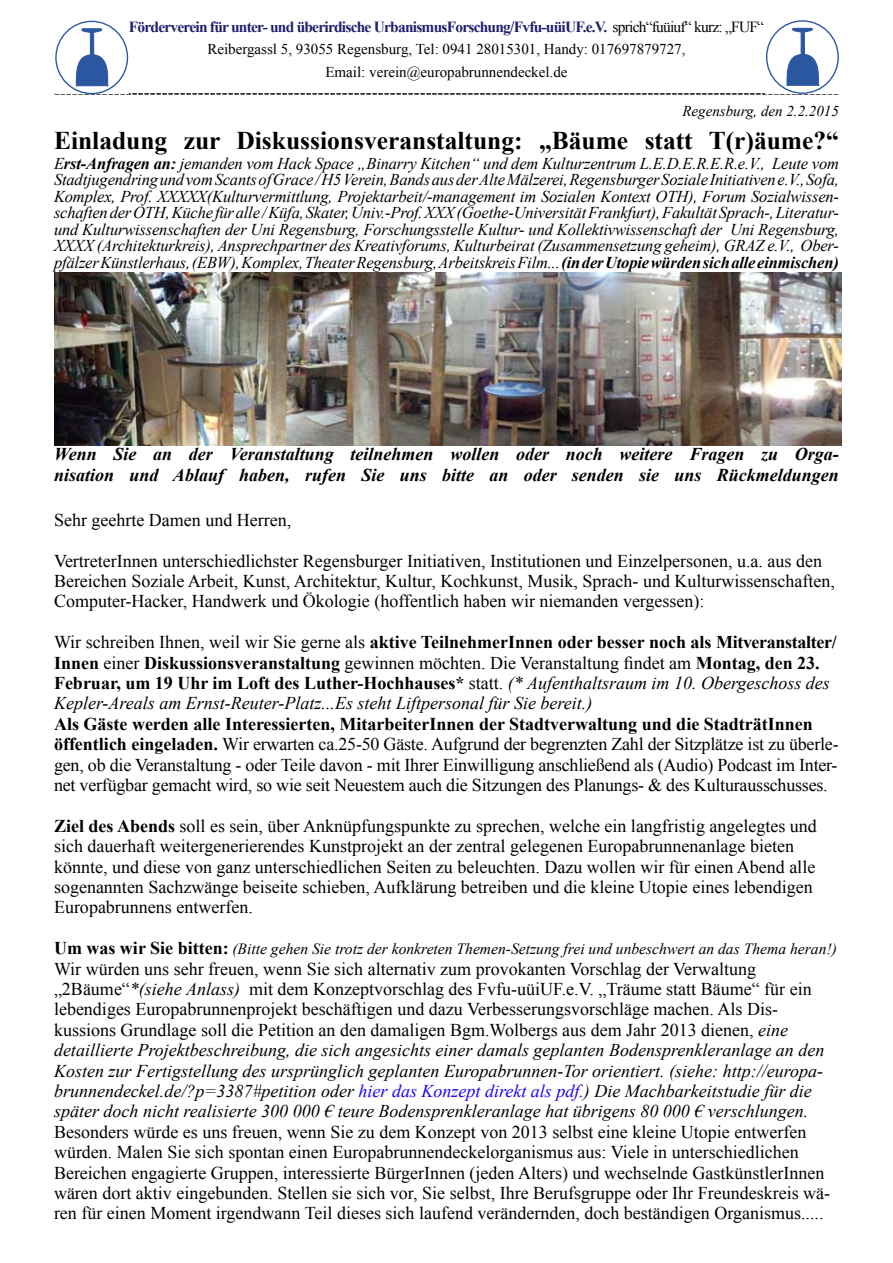
<style>
.page{position:relative;width:893px;height:1263px;background:#fff}
.page>*{position:absolute;margin:0;border:0;box-sizing:border-box;transform-origin:0 0}
.t1{font:700 25.5px "Times New Roman";color:#000}
.t2{font:18px/20.4px "Times New Roman";color:#000}
.t3{font:italic 18px/20.4px "Times New Roman";color:#000}
.t4{font:700 18px/20.4px "Times New Roman";color:#000}
.t5{font:italic 700 18px/21.6px "Times New Roman";color:#000}
.t6{font:italic 16.5px/16.5px "Times New Roman";letter-spacing:-.01em;color:#000;text-align:justify}
.t7{font:italic 15.6px "Times New Roman";color:#000}
.t8{font:700 15.45px "Times New Roman";letter-spacing:-.05em;color:#22206d}
.t9{font:15px/22.5px "Times New Roman";color:#000;text-align:center}
.t10{font:italic 15px "Times New Roman";color:#000}
.s1{font-weight:400;color:#000}
.s2{font-weight:700}
.s3{font-weight:400}
.s4{font-weight:400;font-style:italic}
.s5{font-weight:700;font-style:normal;font-size:18px}
.s6{font-style:normal}
.s7{color:#1a03fb}
</style>
<div class="page">
<div style="left:55px;top:21px;width:73px;height:73px;border:1px solid #2b56a0;border-radius:50%"></div>
<svg style="left:75px;top:29px;width:34px;height:57px"></svg>
<div style="left:766px;top:20px;width:73px;height:74px;border:1px solid #2b56a0;border-radius:50%"></div>
<svg style="left:786px;top:28px;width:34px;height:58px"></svg>
<img style="left:54px;top:272px;width:787px;height:173px">
<p class="t8" style="left:129px;top:16px;width:637px">Förderverein für unter- und überirdische UrbanismusForschung/Fvfu-uüiUF.e.V. <span class="s1">sprich“fuüiuf“ kurz: „FUF“</span></p>
<p class="t9" style="left:207px;top:38px;width:480px">Reibergassl 5, 93055 Regensburg, Tel: 0941 28015301, Handy: 017697879727,<br>Email: verein@europabrunnendeckel.de</p>
<p class="t2" style="left:54px;top:82px;width:787px">-----------------------------------------------------------------------------------------------------------------------------------</p>
<p class="t10" style="left:682px;top:101px;width:158px">Regensburg, den 2.2.2015</p>
<h1 class="t1" style="left:54px;top:123px;width:786px">Einladung zur Diskussionsveranstaltung: „Bäume statt T(r)äume?“</h1>
<p class="t6" style="left:54px;top:155px;width:787px">E<span class="s2">rst-Anfragen an:</span> jemanden vom Hack Space „Binarry Kitchen“ und dem Kulturzentrum L.E.D.E.R.E.R.e.V., Leute vom Stadtjugendring und vom Scants of Grace / H5 Verein, Bands aus der Alte Mälzerei, Regensburger Soziale Initiativen e.V., Sofa, Komplex, Prof. XXXXX(Kulturvermittlung, Projektarbeit/-management im Sozialen Kontext OTH), Forum Sozialwissen&shy;schaften der OTH, Küche für alle / Küfa, Skater, Univ.-Prof. XXX (Goethe-Universität Frankfurt), Fakultät Sprach-, Literatur&shy;und Kulturwissenschaften der Uni Regensburg, Forschungsstelle Kultur- und Kollektivwissenschaft der Uni Regensburg, XXXX (Architekturkreis), Ansprechpartner des Kreativforums, Kulturbeirat (Zusammensetzung geheim), GRAZ e.V., Ober&shy;pfälzer Künstlerhaus, (EBW), Komplex, Theater Regensburg, Arbeitskreis Film... <span class="s2">(in der Utopie würden sich alle einmischen)</span></p>
<p class="t5" style="left:54px;top:442px;width:786px">Wenn Sie an der Veranstaltung teilnehmen wollen oder noch weitere Fragen zu Orga&shy;nisation und Ablauf haben, rufen Sie uns bitte an oder senden sie uns Rückmeldungen</p>
<p class="t2" style="left:54px;top:509px;width:239px">Sehr geehrte Damen und Herren,</p>
<p class="t2" style="left:54px;top:550px;width:782px">VertreterInnen unterschiedlichster Regensburger Initiativen, Institutionen und Einzelpersonen, u.a. aus den<br>Bereichen Soziale Arbeit, Kunst, Architektur, Kultur, Kochkunst, Musik, Sprach- und Kulturwissenschaften,<br>Computer-Hacker, Handwerk und Ökologie (hoffentlich haben wir niemanden vergessen):</p>
<p class="t4" style="left:54px;top:631px;width:784px"><span class="s3">Wir schreiben Ihnen, weil wir Sie gerne als</span> aktive TeilnehmerInnen oder besser noch als Mitveranstalter/ Innen <span class="s3">einer</span> Diskussionsveranstaltung <span class="s3">gewinnen möchten. Die Veranstaltung findet am</span> Montag, den 23.<br>Februar, um 19 Uhr im Loft des Luther-Hochhauses* <span class="s3">statt.</span> <span class="s4">(* Aufenthaltsraum im 10. Obergeschoss des Kepler-Areals am Ernst-Reuter-Platz...Es steht Liftpersonal für Sie bereit.)</span></p>
<p class="t2" style="left:54px;top:713px;width:786px"><span class="s2">Als Gäste werden alle Interessierten, MitarbeiterInnen der Stadtverwaltung und die StadträtInnen öffentlich eingeladen.</span> Wir erwarten ca.25-50 Gäste. Aufgrund der begrenzten Zahl der Sitzplätze ist zu überle&shy;gen, ob die Veranstaltung - oder Teile davon - mit Ihrer Einwilligung anschließend als (Audio) Podcast im Inter&shy;net verfügbar gemacht wird, so wie seit Neuestem auch die Sitzungen des Planungs- &amp; des Kulturausschusses.</p>
<p class="t2" style="left:54px;top:815px;width:764px"><span class="s2">Ziel des Abends</span> soll es sein, über Anknüpfungspunkte zu sprechen, welche ein langfristig angelegtes und sich dauerhaft weitergenerierendes Kunstprojekt an der zentral gelegenen Europabrunnenanlage bieten könnte, und diese von ganz unterschiedlichen Seiten zu beleuchten. Dazu wollen wir für einen Abend alle sogenannten Sachzwänge beiseite schieben, Aufklärung betreiben und die kleine Utopie eines lebendigen Europabrunnens entwerfen.</p>
<p class="t7" style="left:54px;top:938px;width:784px"><span class="s5">Um was wir Sie bitten:</span> (Bitte gehen Sie trotz der konkreten Themen-Setzung frei und unbeschwert an das Thema heran!)</p>
<p class="t3" style="left:54px;top:958px;width:772px"><span class="s6">Wir würden uns sehr freuen, wenn Sie sich alternativ zum provokanten Vorschlag der Verwaltung „2Bäume“</span>*(siehe Anlass) <span class="s6">mit dem Konzeptvorschlag des Fvfu-uüiUF.e.V. „Träume statt Bäume“ für ein lebendiges Europabrunnenprojekt beschäftigen und dazu Verbesserungsvorschläge machen. Als Dis&shy;kussions Grundlage soll die Petition an den damaligen Bgm.Wolbergs aus dem Jahr 2013 dienen,</span> eine detaillierte Projektbeschreibung, die sich angesichts einer damals geplanten Bodensprenkleranlage an den Kosten zur Fertigstellung des ursprünglich geplanten Europabrunnen-Tor orientiert. (siehe: http://europa&shy;brunnendeckel.de/?p=3387#petition oder <span class="s7">hier das Konzept direkt als pdf.</span>) Die Machbarkeitstudie für die später doch nicht realisierte 300 000 € teure Bodensprenkleranlage hat übrigens 80 000 € verschlungen.</p>
<p class="t2" style="left:54px;top:1121px;width:778px">Besonders würde es uns freuen, wenn Sie zu dem Konzept von 2013 selbst eine kleine Utopie entwerfen würden. Malen Sie sich spontan einen Europabrunnendeckelorganismus aus: Viele in unterschiedlichen Bereichen engagierte Gruppen, interessierte BürgerInnen (jeden Alters) und wechselnde GastkünstlerInnen wären dort aktiv eingebunden. Stellen sie sich vor, Sie selbst, Ihre Berufsgruppe oder Ihr Freundeskreis wä&shy;ren für einen Moment irgendwann Teil dieses sich laufend verändernden, doch beständigen Organismus.....</p>
</div>
